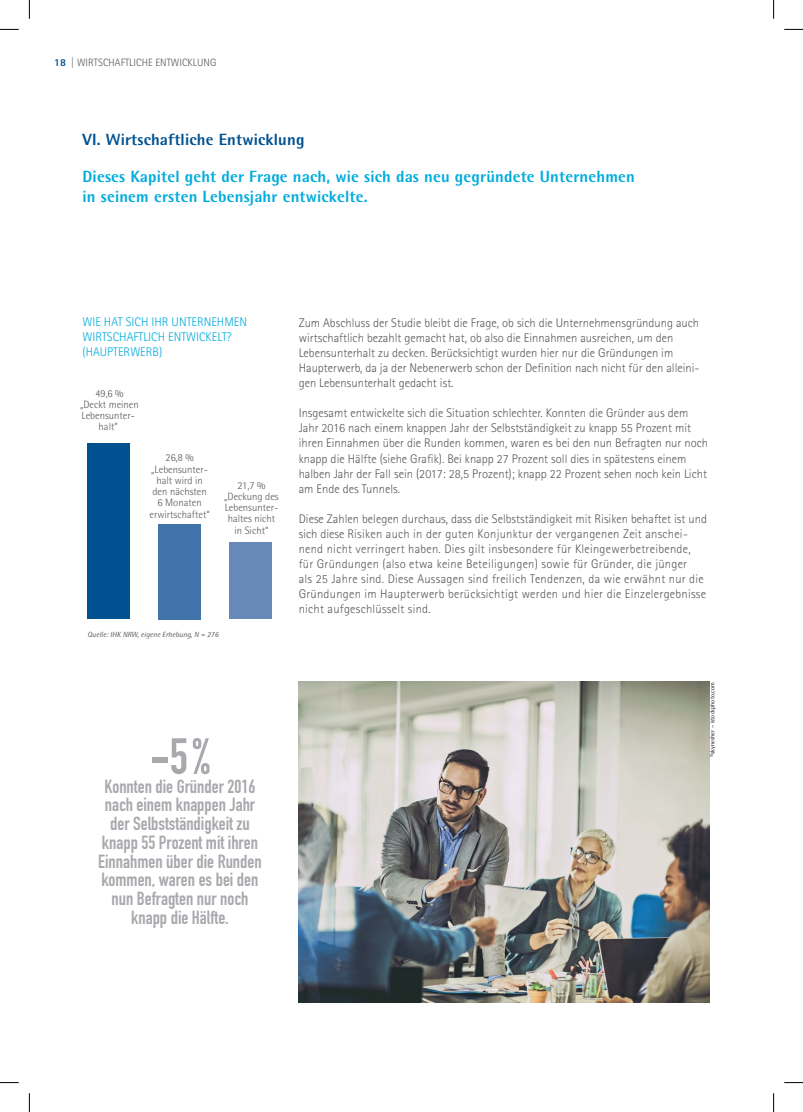
<style>
.page{position:relative;width:803px;height:1112px;background:#fff}
.page>*{position:absolute;margin:0;border:0;box-sizing:border-box;transform-origin:0 0}
.t1{font:50px "DIN Engschrift";color:#a8a9ad}
.t2{font:18.75px/18.8px "DIN Engschrift";color:#a8a9ad;text-align:center}
.t3{font:800 16.25px/20px "Rotis Semi Sans";letter-spacing:.01em;color:#00acdd}
.t4{font:800 16.25px "Rotis Semi Sans";letter-spacing:.01em;color:#005190}
.t5{font:300 12.5px/15px "AT Rotis Sans Serif";color:#57585a}
.t6{font:300 12.5px/15px "AT Rotis Sans Serif";letter-spacing:.02em;color:#57585a}
.t7{font:300 12.5px/15px "AT Rotis Sans Serif";color:#00acdd}
.t8{font:300 10.62px/11.2px "Rotis Semi Sans";color:#57585a;text-align:center}
.t9{font:300 10.62px "AT Rotis Sans Serif";letter-spacing:.005em;color:#57585a}
.t10{font:800 10.62px "AT Rotis Sans Serif";color:#005190}
.t11{font:italic 7.5px "Rotis Semi Sans";color:#57585a}
.t12{font:6.25px "Rotis Semi Sans";color:#231f20}
</style>
<div class="page">
<div style="left:229px;top:542px;width:43px;height:77px;background:#6689b9"></div>
<div style="left:158px;top:524px;width:43px;height:95px;background:#4273aa"></div>
<div style="left:88px;top:443px;width:42px;height:176px;background:#005190"></div>
<img style="left:299px;top:681px;width:411px;height:321px">
<svg style="left:0;top:29px;width:19px;height:1px"></svg>
<svg style="left:784px;top:29px;width:19px;height:1px"></svg>
<svg style="left:0;top:1082px;width:19px;height:1px"></svg>
<svg style="left:784px;top:1082px;width:19px;height:1px"></svg>
<svg style="left:29px;top:0;width:1px;height:19px"></svg>
<svg style="left:29px;top:1093px;width:1px;height:18px"></svg>
<svg style="left:773px;top:0;width:1px;height:19px"></svg>
<svg style="left:773px;top:1093px;width:1px;height:18px"></svg>
<p class="t9" style="left:71px;top:56px;width:147px">| WIRTSCHAFTLICHE ENTWICKLUNG</p>
<p class="t10" style="left:54px;top:56px;width:13px">18</p>
<h3 class="t4" style="left:83px;top:129px;width:223px">VI. Wirtschaftliche Entwicklung</h3>
<h3 class="t3" style="left:83px;top:166px;width:554px">Dieses Kapitel geht der Frage nach, wie sich das neu gegründete Unternehmen in seinem ersten Lebensjahr entwickelte.</h3>
<p class="t7" style="left:82px;top:314px;width:166px">WIE HAT SICH IHR UNTERNEHMEN<br>WIRTSCHAFTLICH ENTWICKELT? (HAUPTERWERB)</p>
<p class="t8" style="left:80px;top:387px;width:60px">49,6 %<br>„Deckt meinen<br>Lebensunter&shy;halt“</p>
<p class="t8" style="left:149px;top:452px;width:62px">26,8 % „Lebensunter&shy;halt wird in den nächsten<br>6 Monaten erwirtschaftet“</p>
<p class="t8" style="left:224px;top:479px;width:56px">21,7 % „Deckung des<br>Lebensunter&shy;haltes nicht in Sicht“</p>
<p class="t11" style="left:88px;top:629px;width:132px">Quelle: IHK NRW, eigene Erhebung, N = 276</p>
<h1 class="t1" style="left:150px;top:726px;width:61px">-5 %</h1>
<h2 class="t2" style="left:98px;top:776px;width:165px">Konnten die Gründer 2016 nach einem knappen Jahr der Selbstständigkeit zu knapp 55 Prozent mit ihren<br>Einnahmen über die Runden kommen, waren es bei den nun Befragten nur noch knapp die Hälfte.</h2>
<p class="t5" style="left:299px;top:315px;width:402px">Zum Abschluss der Studie bleibt die Frage, ob sich die Unternehmensgründung auch wirtschaftlich bezahlt gemacht hat, ob also die Einnahmen ausreichen, um den Lebensunterhalt zu decken. Berücksichtigt wurden hier nur die Gründungen im Haupterwerb, da ja der Nebenerwerb schon der Definition nach nicht für den alleini&shy;gen Lebensunterhalt gedacht ist.</p>
<p class="t5" style="left:299px;top:405px;width:411px">Insgesamt entwickelte sich die Situation schlechter. Konnten die Gründer aus dem Jahr 2016 nach einem knappen Jahr der Selbstständigkeit zu knapp 55 Prozent mit ihren Einnahmen über die Runden kommen, waren es bei den nun Befragten nur noch knapp die Hälfte (siehe Grafik). Bei knapp 27 Prozent soll dies in spätestens einem halben Jahr der Fall sein (2017: 28,5 Prozent); knapp 22 Prozent sehen noch kein Licht am Ende des Tunnels.</p>
<p class="t6" style="left:299px;top:510px;width:410px">Diese Zahlen belegen durchaus, dass die Selbstständigkeit mit Risiken behaftet ist und sich diese Risiken auch in der guten Konjunktur der vergangenen Zeit anschei&shy;nend nicht verringert haben. Dies gilt insbesondere für Kleingewerbetreibende, für Gründungen (also etwa keine Beteiligungen) sowie für Gründer, die jünger<br>als 25 Jahre sind. Diese Aussagen sind freilich Tendenzen, da wie erwähnt nur die Gründungen im Haupterwerb berücksichtigt werden und hier die Einzelergebnisse nicht aufgeschlüsselt sind.</p>
<p class="t12" style="left:709px;top:757px;width:77px;rotate:-90deg">©skynesher – istockphoto.com</p>
</div>
